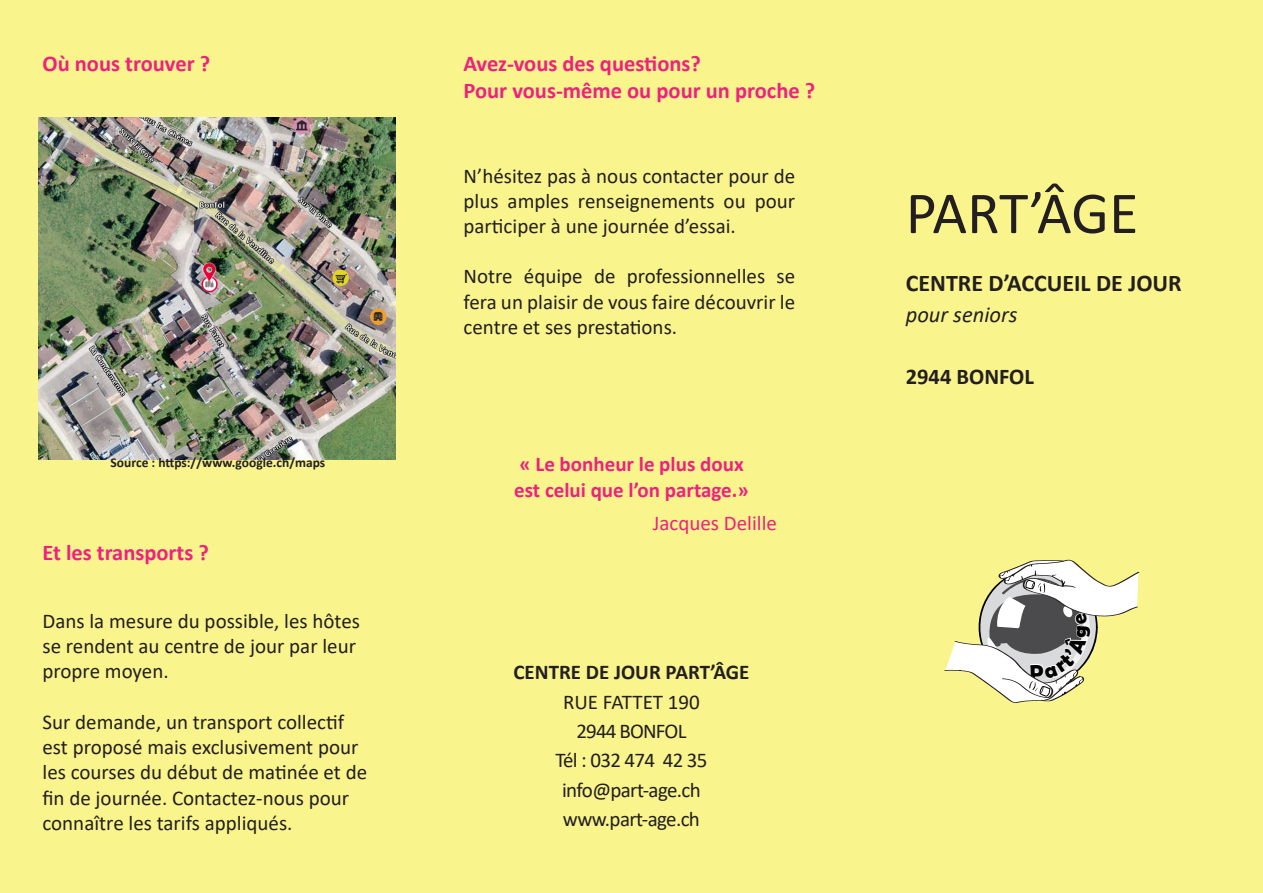
<style>
.page{position:relative;width:1263px;height:893px;background:#faf48d}
.page>*{position:absolute;margin:0;border:0;box-sizing:border-box;transform-origin:0 0}
.t1{font:60px "Calibri";letter-spacing:-.01em;color:#231f20}
.t2{font:700 24px "Calibri";color:#231f20}
.t3{font:700 22.5px "Calibri";color:#ee217f}
.t4{font:italic 22.5px "Calibri";color:#231f20}
.t5{font:700 22.5px "Calibri";color:#231f20}
.t6{font:21px/25.2px "Calibri";color:#231f20;text-align:justify}
.t7{font:21px "Calibri";letter-spacing:-.03em;color:#231f20}
.t8{font:700 21px "Calibri";color:#ee217f}
.t9{font:700 21px "Calibri";color:#231f20}
.t10{font:21px "Calibri";color:#ee217f}
.t11{font:21px "Calibri";letter-spacing:-.04em;color:#231f20}
.t12{font:700 13.5px "Calibri";color:#231f20}
</style>
<div class="page">
<img style="left:38px;top:118px;width:357px;height:341px">
<svg style="left:944px;top:560px;width:196px;height:143px"></svg>
<p class="t3" style="left:43px;top:47px;width:169px">Où nous trouver ?</p>
<p class="t3" style="left:463px;top:47px;width:239px">Avez-vous des questions?</p>
<p class="t3" style="left:463px;top:74px;width:353px">Pour vous-même ou pour un proche ?</p>
<p class="t6" style="left:463px;top:162px;width:333px">N’hésitez pas à nous contacter pour de plus amples renseignements ou pour participer à une journée d’essai.</p>
<p class="t6" style="left:463px;top:263px;width:333px">Notre équipe de professionnelles se fera un plaisir de vous faire découvrir le centre et ses prestations.</p>
<p class="t12" style="left:111px;top:453px;width:216px">Source : https://www.google.ch/maps</p>
<p class="t8" style="left:519px;top:450px;width:226px">« Le bonheur le plus doux</p>
<p class="t8" style="left:514px;top:475px;width:236px">est celui que l’on partage.»</p>
<p class="t10" style="left:653px;top:509px;width:126px">Jacques Delille</p>
<p class="t3" style="left:43px;top:536px;width:168px">Et les transports ?</p>
<p class="t6" style="left:43px;top:608px;width:319px;text-align:left">Dans la mesure du possible, les hôtes se rendent au centre de jour par leur propre moyen.</p>
<p class="t6" style="left:43px;top:709px;width:326px;text-align:left">Sur demande, un transport collectif est proposé mais exclusivement pour les courses du début de matinée et de fin de journée. Contactez-nous pour connaître les tarifs appliqués.</p>
<p class="t9" style="left:513px;top:657px;width:237px">CENTRE DE JOUR PART’ÂGE</p>
<p class="t6" style="left:563px;top:688px;width:138px">RUE FATTET 190</p>
<p class="t11" style="left:576px;top:716px;width:112px">2944 BONFOL</p>
<p class="t7" style="left:555px;top:746px;width:154px">Tél : 032 474 42 35</p>
<p class="t7" style="left:562px;top:775px;width:140px">info@part-age.ch</p>
<p class="t7" style="left:563px;top:805px;width:138px">www.part-age.ch</p>
<p class="t1" style="left:906px;top:171px;width:234px">PART’ÂGE</p>
<p class="t2" style="left:906px;top:266px;width:277px">CENTRE D’ACCUEIL DE JOUR</p>
<p class="t4" style="left:906px;top:299px;width:113px">pour seniors</p>
<p class="t5" style="left:906px;top:361px;width:130px">2944 BONFOL</p>
</div>
